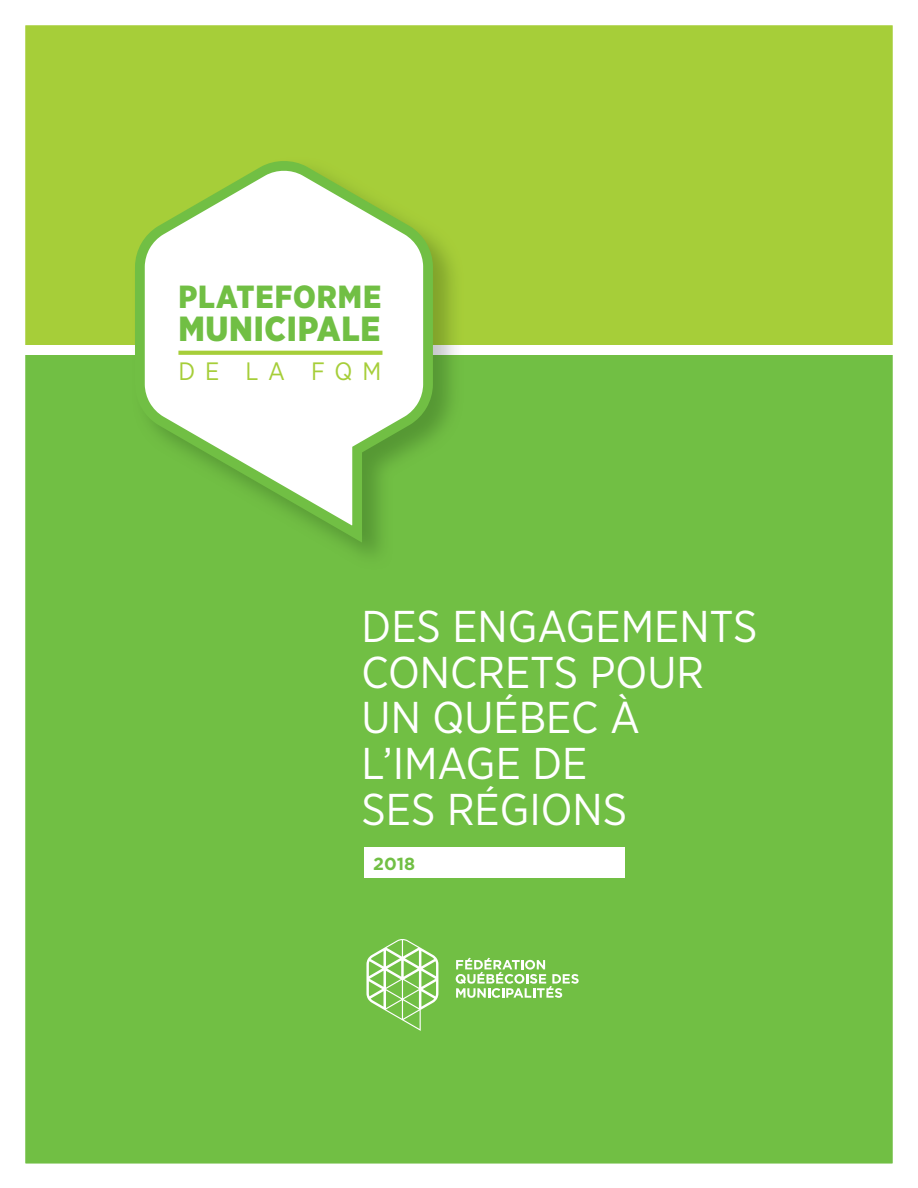
<style>
.page{position:relative;width:918px;height:1188px;background:#fff}
.page>*{position:absolute;margin:0;border:0;box-sizing:border-box;transform-origin:0 0}
.t1{font:44.55px/45.9px "Gotham Narrow";color:#fff}
.t2{font:900 34.95px "Gotham Narrow";letter-spacing:.02em;color:#71bf44}
.t3{font:900 31.95px "Gotham Narrow";letter-spacing:.03em;color:#71bf44}
.t4{font:25.2px "Gotham Narrow";letter-spacing:.39em;color:#a6ce39}
.t5{font:700 17.55px "Gotham";color:#71bf44}
</style>
<div class="page">
<div style="left:0;top:0;width:918px;height:344px;background:#a6ce39"></div>
<div style="left:0;top:355px;width:918px;height:833px;background:#71bf44"></div>
<div style="left:364px;top:848px;width:261px;height:30px;background:#fff"></div>
<svg style="left:456px;top:958px;width:123px;height:40px"></svg>
<svg style="left:366px;top:939px;width:72px;height:92px"></svg>
<div style="left:0;top:0;width:918px;height:1188px;border:25px solid #fff"></div>
<img style="left:350px;top:244px;width:115px;height:311px">
<svg style="left:129px;top:161px;width:310px;height:386px"></svg>
<svg style="left:178px;top:351px;width:204px;height:4px"></svg>
<p class="t3" style="left:178px;top:276px;width:204px">PLATEFORME</p>
<p class="t2" style="left:178px;top:306px;width:203px">MUNICIPALE</p>
<p class="t4" style="left:178px;top:355px;width:204px">DE LA FQM</p>
<p class="t1" style="left:362px;top:602px;width:397px">DES ENGAGEMENTS<br>CONCRETS POUR<br>UN QUÉBEC À<br>L’IMAGE DE<br>SES RÉGIONS</p>
<p class="t5" style="left:373px;top:854px;width:43px">2018</p>
</div>
